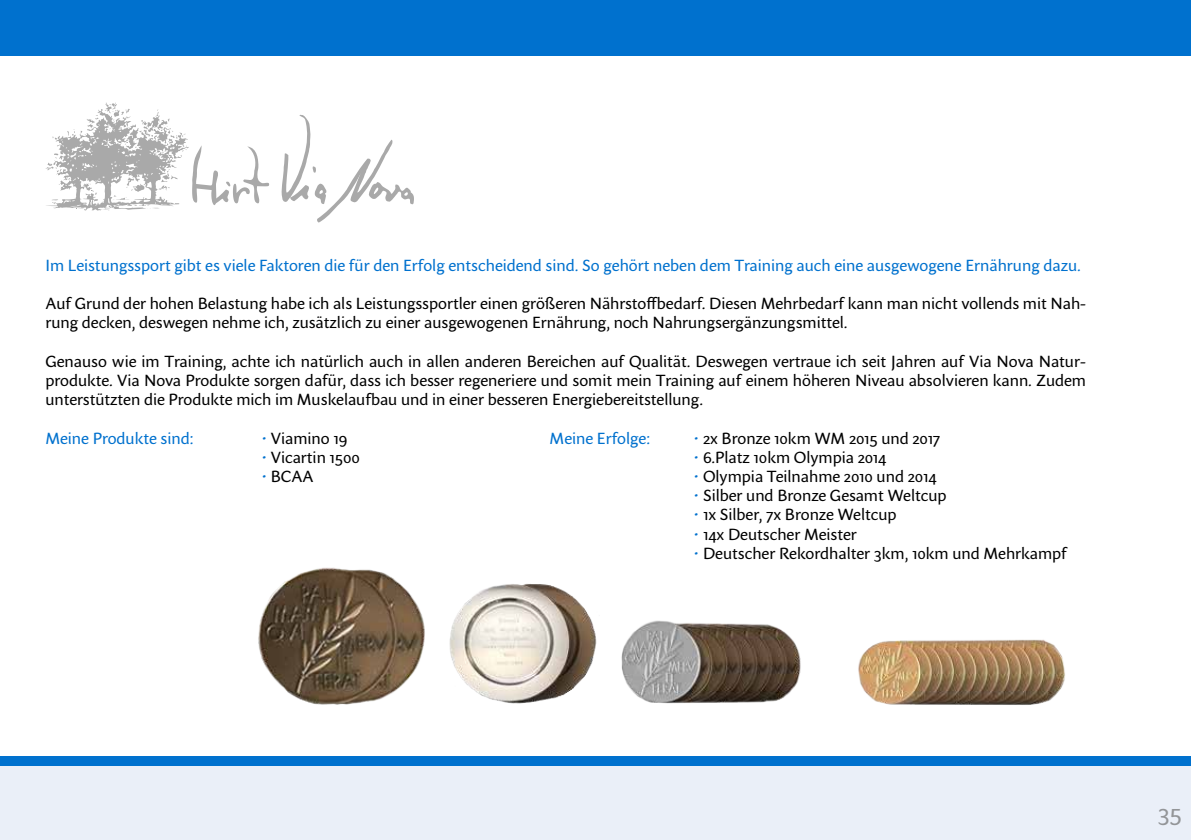
<style>
.page{position:relative;width:1191px;height:840px;background:#fff}
.page>*{position:absolute;margin:0;border:0;box-sizing:border-box;transform-origin:0 0}
.t1{font:24px "Sharik Sans";color:#939598}
.t2{font:16px/19.2px "Sharik Sans";color:#000}
.t3{font:16px "Sharik Sans";color:#0071ce}
.s1{color:#0071ce}
</style>
<div class="page">
<div style="left:0;top:755px;width:1191px;height:84px;background:#eaeff8"></div>
<div style="left:0;top:0;width:1191px;height:56px;background:#0071ce"></div>
<div style="left:0;top:755px;width:1191px;height:9px;background:#0071ce"></div>
<svg style="left:281px;top:114px;width:133px;height:108px"></svg>
<svg style="left:45px;top:102px;width:224px;height:109px"></svg>
<img style="left:258px;top:567px;width:807px;height:138px">
<p class="t3" style="left:45px;top:254px;width:1037px">Im Leistungssport gibt es viele Faktoren die für den Erfolg entscheidend sind. So gehört neben dem Training auch eine ausgewogene Ernährung dazu.</p>
<p class="t2" style="left:45px;top:293px;width:1042px">Auf Grund der hohen Belastung habe ich als Leistungssportler einen größeren Nährstoffbedarf. Diesen Mehrbedarf kann man nicht vollends mit Nah&shy;rung decken, deswegen nehme ich, zusätzlich zu einer ausgewogenen Ernährung, noch Nahrungsergänzungsmittel.</p>
<p class="t2" style="left:45px;top:351px;width:1042px;text-align:justify">Genauso wie im Training, achte ich natürlich auch in allen anderen Bereichen auf Qualität. Deswegen vertraue ich seit Jahren auf Via Nova Natur&shy;produkte. Via Nova Produkte sorgen dafür, dass ich besser regeneriere und somit mein Training auf einem höheren Niveau absolvieren kann. Zudem unterstützten die Produkte mich im Muskelaufbau und in einer besseren Energiebereitstellung.</p>
<p class="t3" style="left:45px;top:426px;width:150px">Meine Produkte sind:</p>
<p class="t2" style="left:261px;top:427px;width:87px"><span class="s1">•</span> Viamino 19</p>
<p class="t3" style="left:549px;top:426px;width:102px">Meine Erfolge:</p>
<p class="t2" style="left:693px;top:427px;width:248px"><span class="s1">•</span> 2x Bronze 10km WM 2015 und 2017</p>
<p class="t2" style="left:261px;top:447px;width:100px"><span class="s1">•</span> Vicartin 1500</p>
<p class="t2" style="left:693px;top:447px;width:194px"><span class="s1">•</span> 6.Platz 10km Olympia 2014</p>
<p class="t2" style="left:261px;top:466px;width:54px"><span class="s1">•</span> BCAA</p>
<p class="t2" style="left:693px;top:466px;width:244px"><span class="s1">•</span> Olympia Teilnahme 2010 und 2014</p>
<p class="t2" style="left:693px;top:485px;width:254px"><span class="s1">•</span> Silber und Bronze Gesamt Weltcup</p>
<p class="t2" style="left:693px;top:504px;width:204px"><span class="s1">•</span> 1x Silber, 7x Bronze Weltcup</p>
<p class="t2" style="left:693px;top:523px;width:165px"><span class="s1">•</span> 14x Deutscher Meister</p>
<p class="t2" style="left:693px;top:543px;width:375px"><span class="s1">•</span> Deutscher Rekordhalter 3km, 10km und Mehrkampf</p>
<h1 class="t1" style="left:1157px;top:795px;width:25px">35</h1>
</div>
